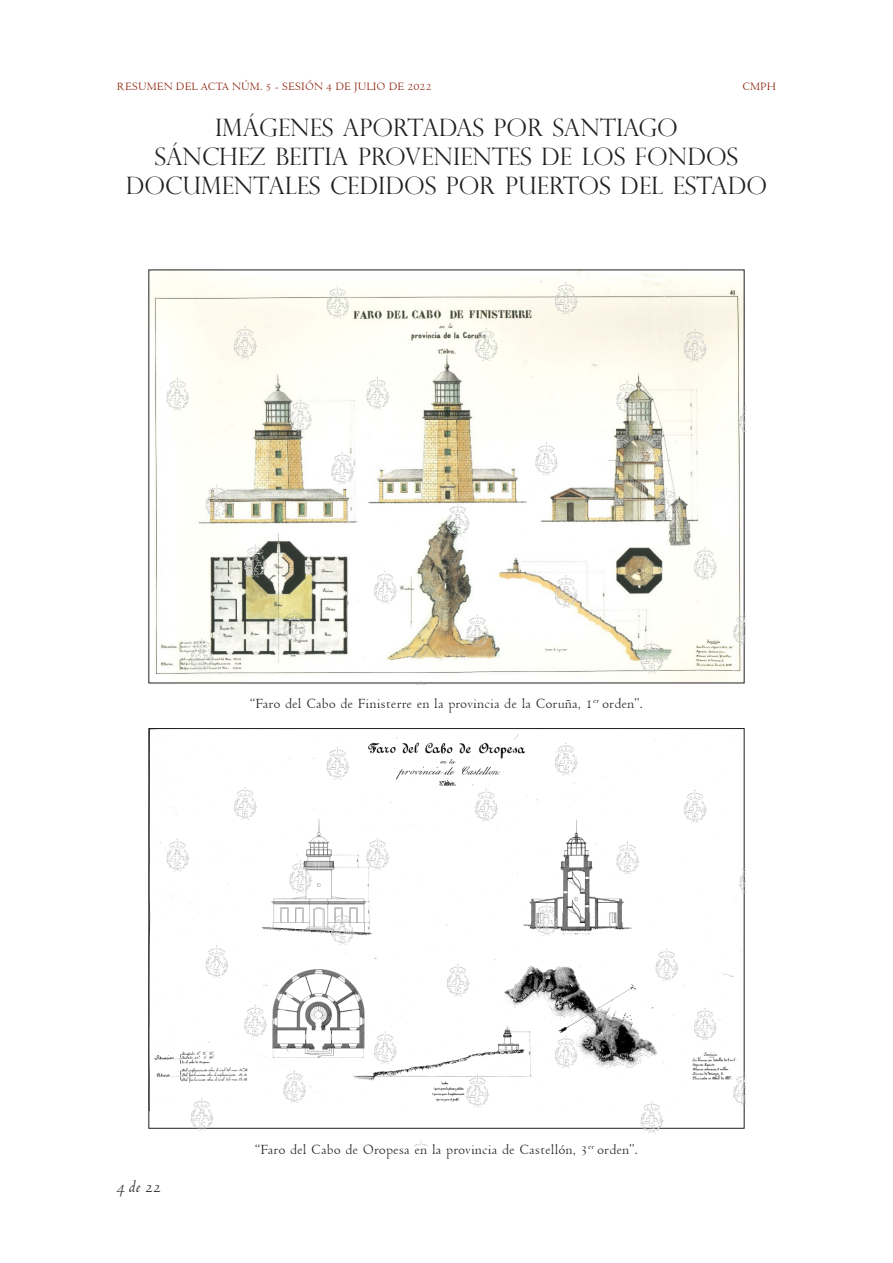
<style>
.page{position:relative;width:893px;height:1263px;background:#fff}
.page>*{position:absolute;margin:0;border:0;box-sizing:border-box;transform-origin:0 0}
.t1{font:300 24px/28.8px "Perpetua Titling";color:#231f20;text-align:center}
.t2{font:italic 18px "Venetian 301 BT";color:#231f20}
.t3{font:15px "Venetian 301 BT";color:#231f20}
.t4{font:12px "Venetian 301 BT";color:#891a02}
</style>
<div class="page">
<img style="left:149px;top:269px;width:597px;height:416px">
<img style="left:149px;top:729px;width:597px;height:416px">
<p class="t4" style="left:117px;top:80px;width:316px">RESUMEN DEL ACTA NÚM. 5 - SESIÓN 4 DE JULIO DE 2022</p>
<p class="t4" style="left:742px;top:80px;width:35px">CMPH</p>
<h1 class="t1" style="left:126px;top:113px;width:643px">IMÁGENES APORTADAS POR SANTIAGO<br>SÁNCHEZ BEITIA PROVENIENTES DE LOS FONDOS<br>DOCUMENTALES CEDIDOS POR PUERTOS DEL ESTADO</h1>
<p class="t3" style="left:250px;top:695px;width:395px">“Faro del Cabo de Finisterre en la provincia de la Coruña, 1<sup>er</sup> orden”.</p>
<p class="t2" style="left:117px;top:1177px;width:46px">4 de 22</p>
<p class="t3" style="left:255px;top:1140px;width:385px">“Faro del Cabo de Oropesa en la provincia de Castellón, 3<sup>er</sup> orden”.</p>
</div>
